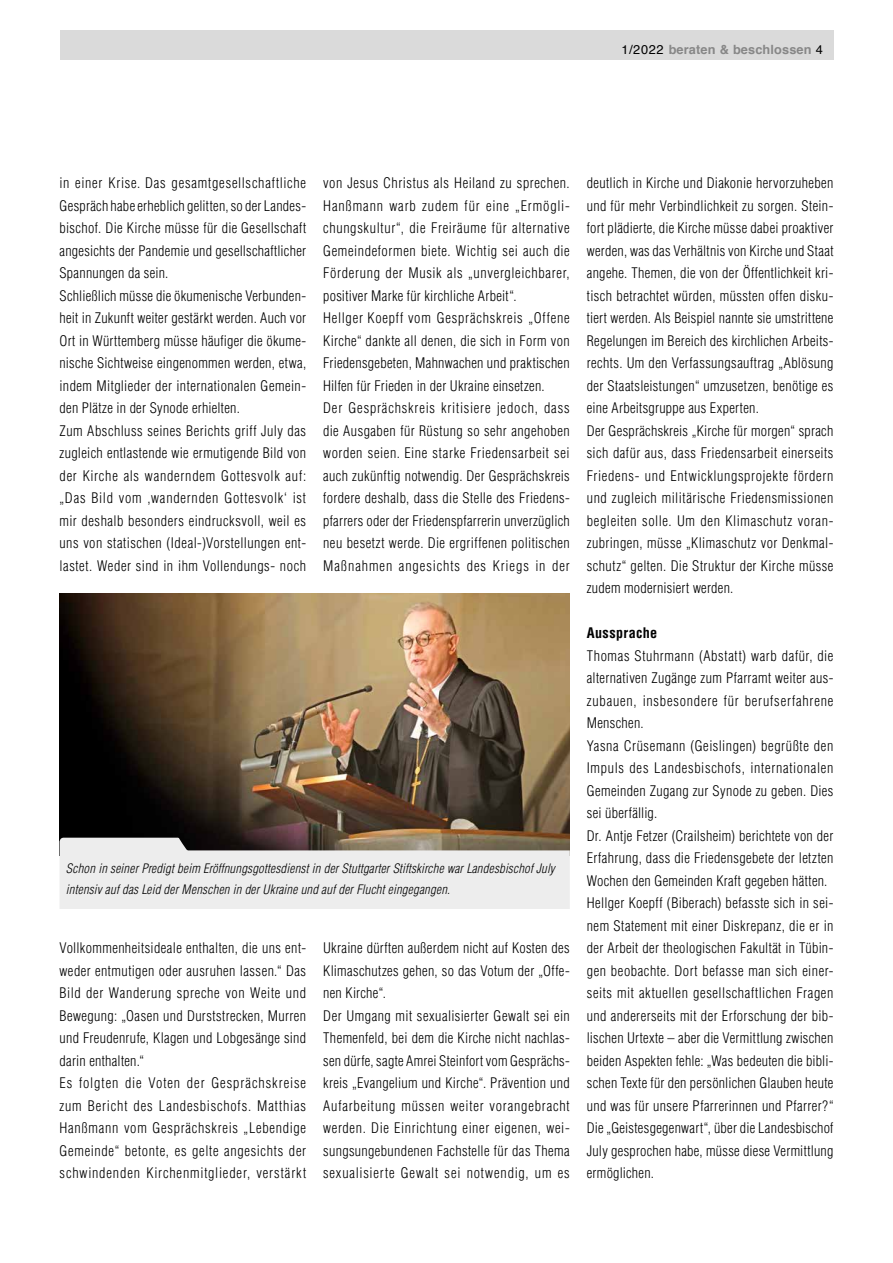
<style>
.page{position:relative;width:893px;height:1263px;background:#fff}
.page>*{position:absolute;margin:0;border:0;box-sizing:border-box;transform-origin:0 0}
.t1{font:300 condensed 14.25px/22.5px "Helvetica LT Std";letter-spacing:.03em;color:#000}
.t2{font:700 condensed 14.25px "Helvetica LT Std";letter-spacing:.02em;color:#000}
.t3{font:italic 300 condensed 12.75px/21px "Helvetica LT Std";letter-spacing:.015em;color:#000}
.t4{font:700 12.75px "Helvetica";letter-spacing:.01em;color:#878787}
.s1{font-weight:400;color:#000}
</style>
<div class="page">
<div style="left:60px;top:30px;width:773px;height:30px;background:#dadada"></div>
<img style="left:60px;top:593px;width:510px;height:245px">
<svg style="left:60px;top:838px;width:510px;height:70px;background:#dad8d6"></svg>
<p class="t4" style="left:621px;top:39px;width:203px"><span class="s1">1/2022</span> beraten &amp; beschlossen <span class="s1">4</span></p>
<p class="t1" style="left:60px;top:172px;width:248px">in einer Krise. Das gesamtgesellschaftliche Gespräch habe erheblich gelitten, so der Landes&shy;bischof. Die Kirche müsse für die Gesellschaft angesichts der Pandemie und gesellschaftlicher Spannungen da sein.<br>Schließlich müsse die ökumenische Verbunden&shy;heit in Zukunft weiter gestärkt werden. Auch vor Ort in Württemberg müsse häufiger die ökume&shy;nische Sichtweise eingenommen werden, etwa, indem Mitglieder der internationalen Gemein&shy;den Plätze in der Synode erhielten.<br>Zum Abschluss seines Berichts griff July das zugleich entlastende wie ermutigende Bild von der Kirche als wanderndem Gottesvolk auf: „Das Bild vom ‚wandernden Gottesvolk‘ ist mir deshalb besonders eindrucksvoll, weil es uns von statischen (Ideal-)Vorstellungen ent&shy;lastet. Weder sind in ihm Vollendungs- noch</p>
<p class="t1" style="left:323px;top:172px;width:248px">von Jesus Christus als Heiland zu sprechen.<br>Hanßmann warb zudem für eine „Ermögli&shy;chungskultur“, die Freiräume für alternative Gemeindeformen biete. Wichtig sei auch die Förderung der Musik als „unvergleichbarer, positiver Marke für kirchliche Arbeit“.<br>Hellger Koepff vom Gesprächskreis „Offene Kirche“ dankte all denen, die sich in Form von Friedensgebeten, Mahnwachen und praktischen Hilfen für Frieden in der Ukraine einsetzen.<br>Der Gesprächskreis kritisiere jedoch, dass die Ausgaben für Rüstung so sehr angehoben worden seien. Eine starke Friedensarbeit sei auch zukünftig notwendig. Der Gesprächskreis fordere deshalb, dass die Stelle des Friedens&shy;pfarrers oder der Friedenspfarrerin unverzüglich neu besetzt werde. Die ergriffenen politischen Maßnahmen angesichts des Kriegs in der</p>
<p class="t3" style="left:66px;top:857px;width:490px">Schon in seiner Predigt beim Eröffnungsgottesdienst in der Stuttgarter Stiftskirche war Landesbischof July intensiv auf das Leid der Menschen in der Ukraine und auf der Flucht eingegangen.</p>
<p class="t1" style="left:60px;top:937px;width:248px">Vollkommenheitsideale enthalten, die uns ent&shy;weder entmutigen oder ausruhen lassen.“ Das Bild der Wanderung spreche von Weite und Bewegung: „Oasen und Durststrecken, Murren und Freudenrufe, Klagen und Lobgesänge sind darin enthalten.“<br>Es folgten die Voten der Gesprächskreise zum Bericht des Landesbischofs. Matthias Hanßmann vom Gesprächskreis „Lebendige Gemeinde“ betonte, es gelte angesichts der schwindenden Kirchenmitglieder, verstärkt</p>
<p class="t1" style="left:323px;top:937px;width:248px">Ukraine dürften außerdem nicht auf Kosten des Klimaschutzes gehen, so das Votum der „Offe&shy;nen Kirche“.<br>Der Umgang mit sexualisierter Gewalt sei ein Themenfeld, bei dem die Kirche nicht nachlas&shy;sen dürfe, sagte Amrei Steinfort vom Gesprächs&shy;kreis „Evangelium und Kirche“. Prävention und Aufarbeitung müssen weiter vorangebracht werden. Die Einrichtung einer eigenen, wei&shy;sungsungebundenen Fachstelle für das Thema sexualisierte Gewalt sei notwendig, um es</p>
<p class="t1" style="left:587px;top:172px;width:248px">deutlich in Kirche und Diakonie hervorzuheben und für mehr Verbindlichkeit zu sorgen. Stein&shy;fort plädierte, die Kirche müsse dabei proaktiver werden, was das Verhältnis von Kirche und Staat angehe. Themen, die von der Öffentlichkeit kri&shy;tisch betrachtet würden, müssten offen disku&shy;tiert werden. Als Beispiel nannte sie umstrittene Regelungen im Bereich des kirchlichen Arbeits&shy;rechts. Um den Verfassungsauftrag „Ablösung der Staatsleistungen“ umzusetzen, benötige es eine Arbeitsgruppe aus Experten.<br>Der Gesprächskreis „Kirche für morgen“ sprach sich dafür aus, dass Friedensarbeit einerseits Friedens- und Entwicklungsprojekte fördern und zugleich militärische Friedensmissionen begleiten solle. Um den Klimaschutz voran&shy;zubringen, müsse „Klimaschutz vor Denkmal&shy;schutz“ gelten. Die Struktur der Kirche müsse zudem modernisiert werden.</p>
<p class="t2" style="left:587px;top:624px;width:72px">Aussprache</p>
<p class="t1" style="left:587px;top:644px;width:248px">Thomas Stuhrmann (Abstatt) warb dafür, die alternativen Zugänge zum Pfarramt weiter aus&shy;zubauen, insbesondere für berufserfahrene Menschen.<br>Yasna Crüsemann (Geislingen) begrüßte den Impuls des Landesbischofs, internationalen Gemeinden Zugang zur Synode zu geben. Dies sei überfällig.<br>Dr. Antje Fetzer (Crailsheim) berichtete von der Erfahrung, dass die Friedensgebete der letzten Wochen den Gemeinden Kraft gegeben hätten.<br>Hellger Koepff (Biberach) befasste sich in sei&shy;nem Statement mit einer Diskrepanz, die er in der Arbeit der theologischen Fakultät in Tübin&shy;gen beobachte. Dort befasse man sich einer&shy;seits mit aktuellen gesellschaftlichen Fragen und andererseits mit der Erforschung der bib&shy;lischen Urtexte – aber die Vermittlung zwischen beiden Aspekten fehle: „Was bedeuten die bibli&shy;schen Texte für den persönlichen Glauben heute und was für unsere Pfarrerinnen und Pfarrer?“ Die „Geistesgegenwart“, über die Landesbischof July gesprochen habe, müsse diese Vermittlung ermöglichen.</p>
</div>
